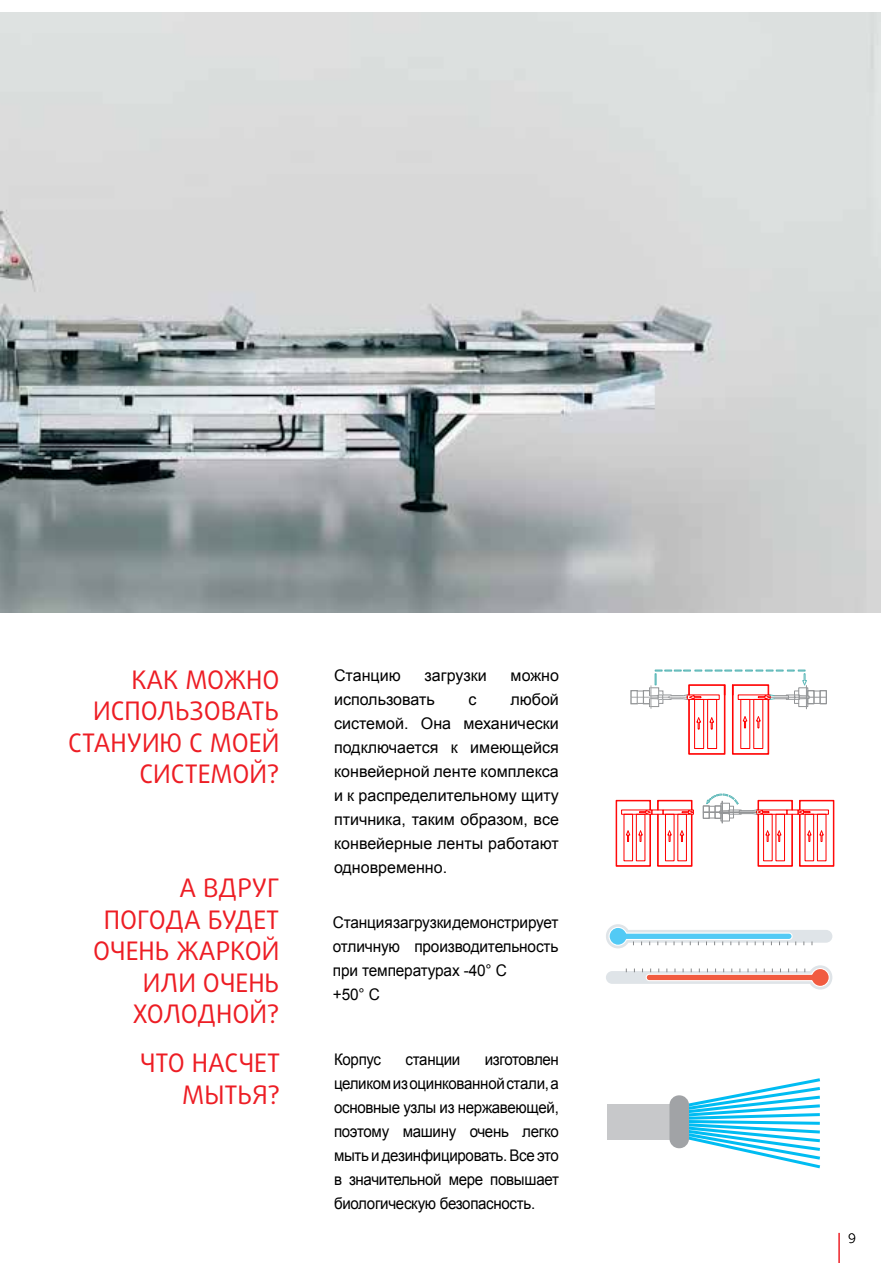
<style>
.page{position:relative;width:893px;height:1263px;background:#fff}
.page>*{position:absolute;margin:0;border:0;box-sizing:border-box;transform-origin:0 0}
.t1{font:25.5px/31.5px "Daxline Pro";color:#ed1d24;text-align:right}
.t2{font:16.05px/24px "Arial";letter-spacing:-.01em;color:#000;text-align:justify}
.t3{font:16.05px/24px "Arial";letter-spacing:-.01em;color:#000;text-align:justify;scale:.94 1}
.t4{font:16.05px/24px "Arial";letter-spacing:-.01em;color:#000;scale:.96 1}
.t5{font:13.5px "Museo Sans 100";color:#000}
</style>
<div class="page">
<img style="left:0;top:13px;width:880px;height:599px">
<svg style="left:606px;top:965px;width:226px;height:24px"></svg>
<svg style="left:606px;top:924px;width:226px;height:24px"></svg>
<div style="left:820px;top:690px;width:7px;height:14px;border:1px solid #939597"></div>
<div style="left:820px;top:690px;width:6px;height:14px;border:1px solid #939597"></div>
<hr style="left:770px;top:697px;width:56px;height:1px;background:#939597">
<svg style="left:631px;top:670px;width:189px;height:84px"></svg>
<div style="left:776px;top:814px;width:9px;height:47px;border:1px solid #f00"></div>
<div style="left:763px;top:814px;width:9px;height:47px;border:1px solid #f00"></div>
<div style="left:758px;top:800px;width:34px;height:10px;border:1px solid #f00"></div>
<div style="left:758px;top:814px;width:34px;height:52px;border:1px solid #f00"></div>
<div style="left:678px;top:814px;width:9px;height:47px;border:1px solid #f00"></div>
<div style="left:657px;top:800px;width:35px;height:10px;border:1px solid #f00"></div>
<div style="left:657px;top:814px;width:35px;height:52px;border:1px solid #f00"></div>
<div style="left:658px;top:814px;width:34px;height:52px;border:1px solid #f00"></div>
<div style="left:665px;top:814px;width:9px;height:47px;border:1px solid #f00"></div>
<div style="left:798px;top:810px;width:31px;height:4px;border:1px solid #f00"></div>
<div style="left:621px;top:810px;width:31px;height:4px;border:1px solid #f00"></div>
<svg style="left:682px;top:809px;width:11px;height:6px"></svg>
<svg style="left:799px;top:800px;width:35px;height:66px"></svg>
<svg style="left:777px;top:830px;width:4px;height:12px"></svg>
<svg style="left:765px;top:830px;width:5px;height:12px"></svg>
<svg style="left:680px;top:830px;width:4px;height:12px"></svg>
<svg style="left:667px;top:830px;width:5px;height:12px"></svg>
<svg style="left:616px;top:800px;width:35px;height:66px"></svg>
<svg style="left:703px;top:794px;width:66px;height:30px"></svg>
<svg style="left:607px;top:1078px;width:214px;height:91px"></svg>
<div style="left:607px;top:1104px;width:82px;height:35px;background:#c7c8ca"></div>
<div style="left:669px;top:1095px;width:20px;height:53px;background:#a1a3a6;border-radius:10px"></div>
<hr style="left:839px;top:1233px;width:1px;height:30px;background:#ed1d24">
<h1 class="t1" style="left:93px;top:664px;width:188px">КАК МОЖНО<br>ИСПОЛЬЗОВАТЬ</h1>
<h1 class="t1" style="left:68px;top:727px;width:16px">стану</h1>
<h1 class="t1" style="left:140px;top:727px;width:141px;text-align:left">ию С МОЕЙ<br>СИСТЕМОЙ?</h1>
<h1 class="t1" style="left:93px;top:872px;width:188px">А ВДРУГ<br>ПОГОДА БУДЕТ<br>ОЧЕНЬ ЖАРКОЙ<br>ИЛИ ОЧЕНЬ<br>ХОЛОДНОЙ?</h1>
<p class="t2" style="left:334px;top:664px;width:68px">Станцию</p>
<p class="t2" style="left:425px;top:664px;width:64px">загрузки</p>
<p class="t2" style="left:511px;top:664px;width:50px">можно</p>
<p class="t2" style="left:334px;top:688px;width:102px">использовать</p>
<p class="t2" style="left:469px;top:688px;width:10px">с</p>
<p class="t2" style="left:334px;top:688px;width:226px;text-indent:176px">любой системой. Она механически подключается к имеющейся конвейерной ленте комплекса и к распределительному щиту птичника, таким образом, все конвейерные ленты работают одновременно.</p>
<p class="t4" style="left:333px;top:911px;width:237px">Станция загрузки демонстрирует отличную производительность при температурах -40° C<br>+50° C</p>
<h1 class="t1" style="left:140px;top:1048px;width:142px">ЧТО НАСЧЕТ<br>МЫТЬЯ?</h1>
<p class="t3" style="left:334px;top:1047px;width:52px">Корпус</p>
<p class="t3" style="left:406px;top:1047px;width:60px">станции</p>
<p class="t3" style="left:334px;top:1047px;width:241px;text-indent:151px">изготовлен целиком из оцинкованной стали, а основные узлы из нержавеющей, поэтому машину очень легко мыть и дезинфицировать. Все это в значительной мере повышает биологическую безопасность.</p>
<p class="t5" style="left:848px;top:1231px;width:9px">9</p>
</div>
